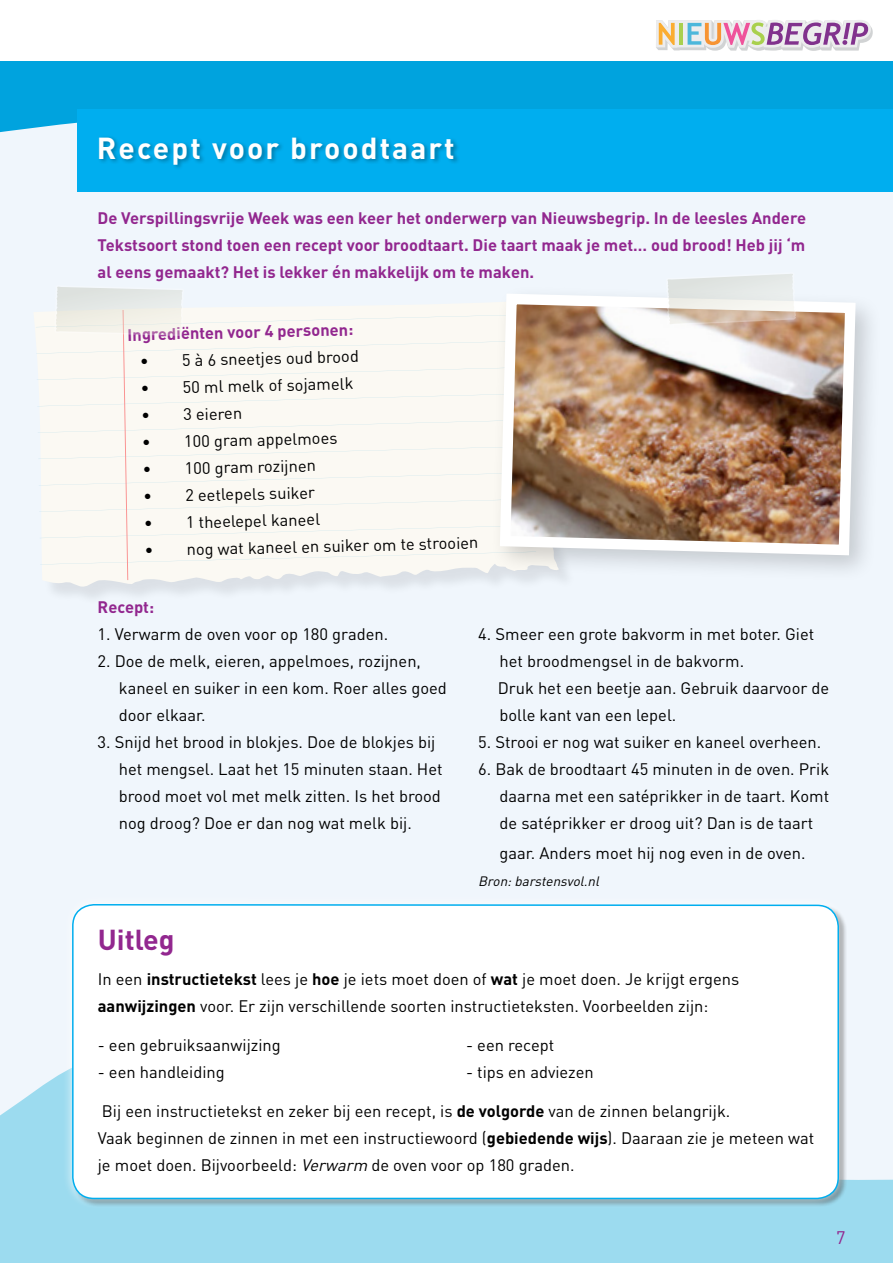
<style>
.page{position:relative;width:893px;height:1263px;background:#fff}
.page>*{position:absolute;margin:0;border:0;box-sizing:border-box;transform-origin:0 0}
.Paragraph_Style_1{font:700 30px "DIN";letter-spacing:.07em;color:#fff}
.Paragraph_Style_1-2{font:700 28.5px "DIN";color:#92278f}
.t1{font:18px "DIN";color:#92278f}
.Body_artikel{font:16.5px/27px "DIN";color:#000}
.Body_artikel-2{font:700 16.5px/27px "DIN";color:#92278f;text-align:justify}
.Body_artikel-3{font:italic 13.5px "DIN";color:#000}
.s1{font-weight:700}
.s2{font-style:italic}
</style>
<div class="page">
<div style="left:0;top:62px;width:893px;height:152px;background:#00a3de"></div>
<div style="left:0;top:981px;width:893px;height:282px;background:#9cdbef"></div>
<div style="left:0;top:110px;width:893px;height:1070px;background:#f0f6fc"></div>
<svg style="left:656px;top:20px;width:217px;height:31px;background:#d4c1c8"></svg>
<div style="left:78px;top:109px;width:815px;height:82px;background:#00aeef"></div>
<div style="left:97px;top:134px;width:363px;height:36px;background:#000;opacity:.3"></div>
<div style="left:36px;top:304px;width:541px;height:301px;background:#000;opacity:.09"></div>
<svg style="left:33px;top:301px;width:526px;height:287px"></svg>
<div style="left:490px;top:284px;width:393px;height:299px;background:#000;opacity:.18"></div>
<img style="left:536px;top:288px;width:325px;height:273px">
<svg style="left:36px;top:280px;width:500px;height:300px"></svg>
<svg style="left:665px;top:271px;width:132px;height:55px"></svg>
<div style="left:63px;top:894px;width:786px;height:315px;background:#fff;opacity:.75"></div>
<div style="left:71px;top:903px;width:769px;height:297px;background:#fff"></div>
<p class="Paragraph_Style_1" style="left:97px;top:128px;width:360px">Recept voor broodtaart</p>
<p class="Body_artikel-2" style="left:98px;top:203px;width:710px">De Verspillingsvrije Week was een keer het onderwerp van Nieuwsbegrip. In de leesles Andere Tekstsoort stond toen een recept voor broodtaart. Die taart maak je met… oud brood! Heb jij ‘m al eens gemaakt? Het is lekker én makkelijk om te maken.</p>
<p class="Body_artikel-2" style="left:127px;top:320px;width:227px;rotate:-1deg">Ingrediënten voor 4 personen:</p>
<p class="Body_artikel" style="left:140px;top:347px;width:220px;rotate:-1deg">• 5 à 6 sneetjes oud brood</p>
<p class="Body_artikel" style="left:140px;top:374px;width:214px;rotate:-1deg">• 50 ml melk of sojamelk</p>
<p class="Body_artikel" style="left:141px;top:401px;width:102px;rotate:-1deg">• 3 eieren</p>
<p class="Body_artikel" style="left:142px;top:428px;width:197px;rotate:-1deg">• 100 gram appelmoes</p>
<p class="Body_artikel" style="left:142px;top:455px;width:175px;rotate:-1deg">• 100 gram rozijnen</p>
<p class="Body_artikel" style="left:143px;top:482px;width:173px;rotate:-1deg">• 2 eetlepels suiker</p>
<p class="Body_artikel" style="left:144px;top:509px;width:178px;rotate:-1deg">• 1 theelepel kaneel</p>
<p class="Body_artikel" style="left:144px;top:535px;width:335px;rotate:-1deg">• nog wat kaneel en suiker om te strooien</p>
<p class="Body_artikel-2" style="left:98px;top:592px;width:58px">Recept:</p>
<p class="Body_artikel" style="left:98px;top:620px;width:292px">1. Verwarm de oven voor op 180 graden.</p>
<p class="Body_artikel" style="left:119px;top:647px;width:330px;text-indent:-21px">2. Doe de melk, eieren, appelmoes, rozijnen, kaneel en suiker in een kom. Roer alles goed door elkaar.</p>
<p class="Body_artikel" style="left:119px;top:728px;width:325px;text-indent:-21px">3. Snijd het brood in blokjes. Doe de blokjes bij het mengsel. Laat het 15 minuten staan. Het brood moet vol met melk zitten. Is het brood nog droog? Doe er dan nog wat melk bij.</p>
<p class="Body_artikel" style="left:499px;top:620px;width:316px;text-indent:-21px">4. Smeer een grote bakvorm in met boter. Giet het broodmengsel in de bakvorm.</p>
<p class="Body_artikel" style="left:498px;top:674px;width:333px">Druk het een beetje aan. Gebruik daarvoor de bolle kant van een lepel.</p>
<p class="Body_artikel" style="left:478px;top:728px;width:344px">5. Strooi er nog wat suiker en kaneel overheen.</p>
<p class="Body_artikel" style="left:499px;top:755px;width:331px;text-align:justify;text-indent:-21px">6. Bak de broodtaart 45 minuten in de oven. Prik daarna met een satéprikker in de taart. Komt de satéprikker er droog uit? Dan is de taart</p>
<p class="Body_artikel" style="left:499px;top:839px;width:307px">gaar. Anders moet hij nog even in de oven.</p>
<p class="Body_artikel-3" style="left:478px;top:872px;width:126px">Bron:barstensvol.nl</p>
<p class="Paragraph_Style_1-2" style="left:98px;top:921px;width:78px">Uitleg</p>
<p class="Body_artikel" style="left:98px;top:965px;width:643px">In een <span class="s1">instructietekst</span> lees je <span class="s1">hoe</span> je iets moet doen of <span class="s1">wat</span> je moet doen. Je krijgt ergens <span class="s1">aanwijzingen</span> voor. Er zijn verschillende soorten instructieteksten. Voorbeelden zijn:</p>
<p class="Body_artikel" style="left:98px;top:1031px;width:185px">- een gebruiksaanwijzing</p>
<p class="Body_artikel" style="left:98px;top:1058px;width:129px">- een handleiding</p>
<p class="Body_artikel" style="left:466px;top:1031px;width:90px">- een recept</p>
<p class="Body_artikel" style="left:466px;top:1058px;width:129px">- tips en adviezen</p>
<p class="Body_artikel" style="left:102px;top:1097px;width:630px">Bij een instructietekst en zeker bij een recept, is <span class="s1">de volgorde</span> van de zinnen belangrijk.</p>
<p class="Body_artikel" style="left:98px;top:1124px;width:718px">Vaak beginnen de zinnen in met een instructiewoord (<span class="s1">gebiedende wijs</span>). Daaraan zie je meteen wat je moet doen. Bijvoorbeeld: <span class="s2">Verwarm</span> de oven voor op 180 graden.</p>
<p class="t1" style="left:836px;top:1226px;width:11px">7</p>
</div>
